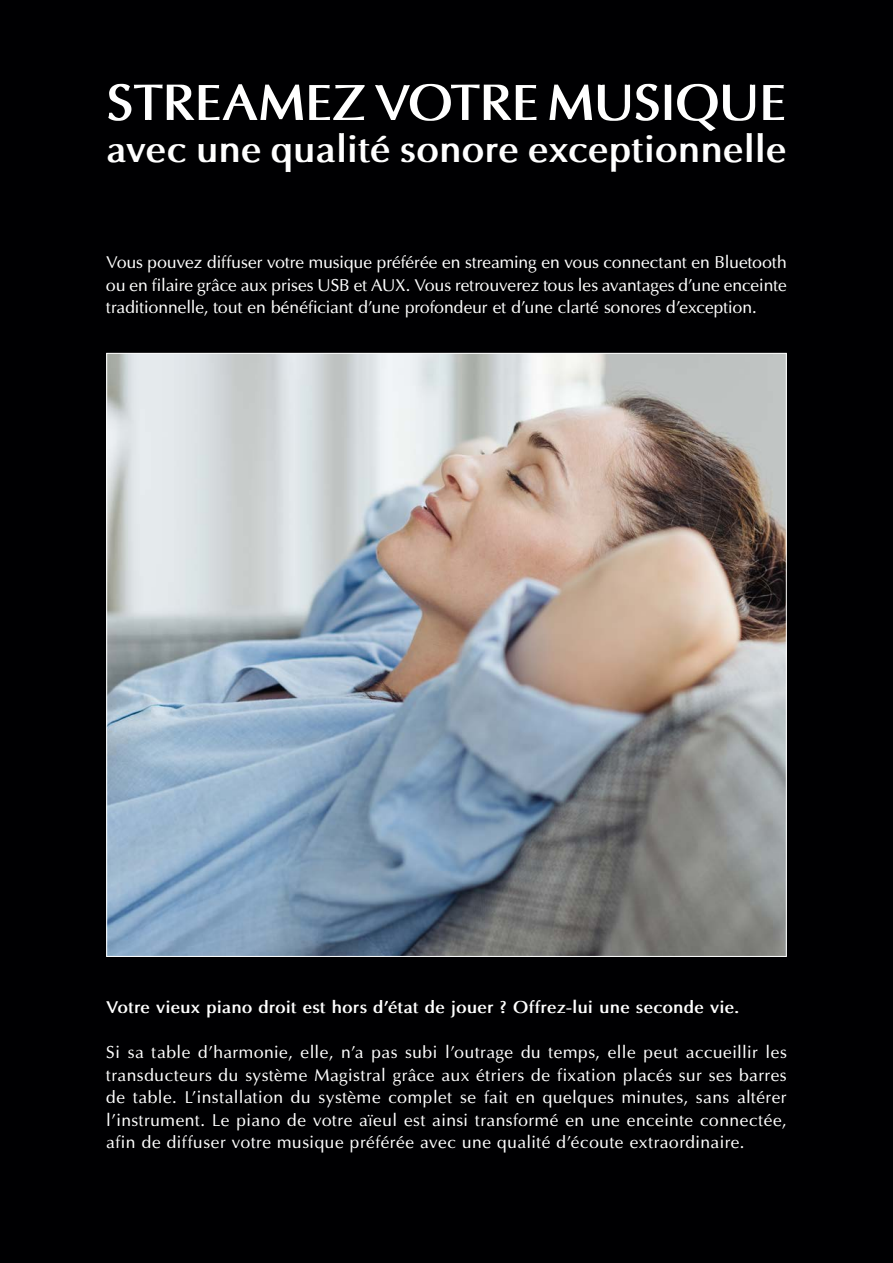
<style>
.page{position:relative;width:893px;height:1263px;background:#000002}
.page>*{position:absolute;margin:0;border:0;box-sizing:border-box;transform-origin:0 0}
.t1{font:700 51px "Optima";letter-spacing:-.025em;color:#fff}
.t2{font:700 37.5px "Optima";color:#fff}
.Texte_blanc_11_5{font:17.25px/22.5px "Optima";letter-spacing:.01em;color:#fff;text-align:justify}
.Texte_Cap_Or_11_5{font:700 17.25px "Optima";letter-spacing:.01em;color:#fff}
</style>
<div class="page">
<img style="left:108px;top:355px;width:677px;height:600px">
<p class="t1" style="left:106px;top:71px;width:682px">STREAMEZ VOTRE MUSIQUE</p>
<p class="t2" style="left:106px;top:126px;width:682px">avec une qualité sonore exceptionnelle</p>
<p class="Texte_blanc_11_5" style="left:106px;top:251px;width:682px">Vous pouvez diffuser votre musique préférée en streaming en vous connectant en Bluetooth ou en filaire grâce aux prises USB et AUX. Vous retrouverez tous les avantages d’une enceinte traditionnelle, tout en bénéficiant d’une profondeur et d’une clarté sonores d’exception.</p>
<p class="Texte_Cap_Or_11_5" style="left:106px;top:997px;width:635px">Votre vieux piano droit est hors d’état de jouer ? Offrez-lui une seconde vie.</p>
<p class="Texte_blanc_11_5" style="left:106px;top:1041px;width:682px">Si sa table d’harmonie, elle, n’a pas subi l’outrage du temps, elle peut accueillir les transducteurs du système Magistral grâce aux étriers de fixation placés sur ses barres de table. L’installation du système complet se fait en quelques minutes, sans altérer l’instrument. Le piano de votre aïeul est ainsi transformé en une enceinte connectée, afin de diffuser votre musique préférée avec une qualité d’écoute extraordinaire.</p>
</div>
